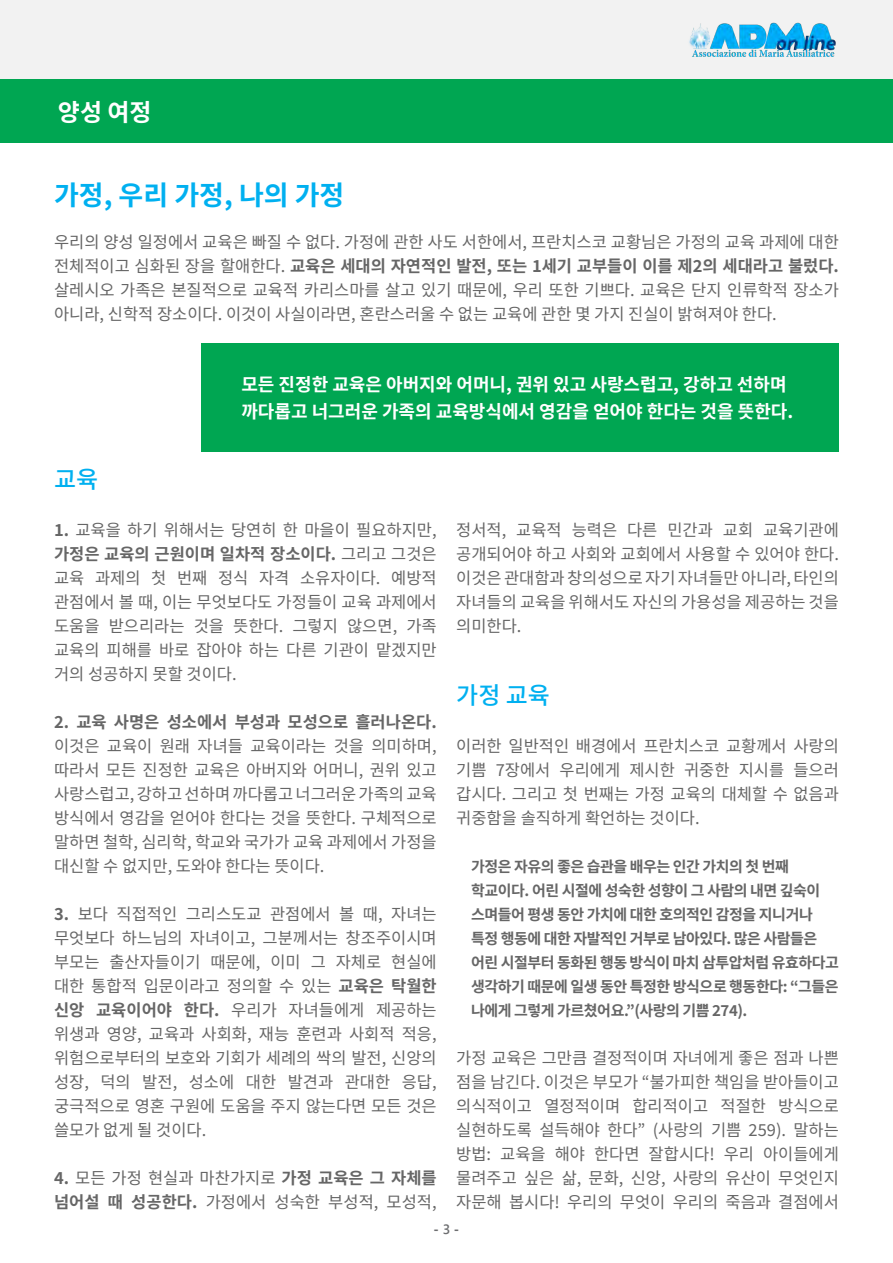
<style>
.page{position:relative;width:893px;height:1263px;background:#fff}
.page>*{position:absolute;margin:0;border:0;box-sizing:border-box;transform-origin:0 0}
.t1{font:700 27px "Noto Sans KR";color:#00b0f0}
.t2{font:500 24px "Noto Sans KR";color:#00b0f0}
.t3{font:700 24px "Noto Sans KR";color:#fff}
.t4{font:700 18px/27px "Noto Sans KR";color:#fff}
.t5{font:16.5px/24px "Noto Sans KR";color:#666;text-align:justify}
.t6{font:700 15px/24px "Noto Sans KR";letter-spacing:-.03em;color:#666}
.t7{font:700 13.5px "Segoe UI";color:#6d6e70}
.s1{font-weight:700}
.s2{font-weight:600}
</style>
<div class="page">
<div style="left:0;top:0;width:893px;height:80px;background:#f2f2f2"></div>
<img style="left:689px;top:22px;width:147px;height:35px">
<div style="left:0;top:80px;width:893px;height:62px;background:#00a652"></div>
<div style="left:202px;top:344px;width:637px;height:108px;background:#00a652"></div>
<p class="t3" style="left:58px;top:98px;width:95px">양성 여정</p>
<p class="t1" style="left:54px;top:180px;width:292px">가정, 우리 가정, 나의 가정</p>
<p class="t5" style="left:54px;top:230px;width:786px">우리의 양성 일정에서 교육은 빠질 수 없다. 가정에 관한 사도 서한에서, 프란치스코 교황님은 가정의 교육 과제에 대한 전체적이고 심화된 장을 할애한다. <span class="s1">교육은 세대의 자연적인 발전, 또는 1세기 교부들이 이를 제2의 세대라고 불렀다. </span>살레시오 가족은 본질적으로 교육적 카리스마를 살고 있기 때문에, 우리 또한 기쁘다. 교육은 단지 인류학적 장소가 아니라, 신학적 장소이다. 이것이 사실이라면, 혼란스러울 수 없는 교육에 관한 몇 가지 진실이 밝혀져야 한다.</p>
<p class="t2" style="left:54px;top:465px;width:46px">교육</p>
<p class="t4" style="left:241px;top:371px;width:553px">모든 진정한 교육은 아버지와 어머니, 권위 있고 사랑스럽고, 강하고 선하며 까다롭고 너그러운 가족의 교육방식에서 영감을 얻어야 한다는 것을 뜻한다.</p>
<p class="t5" style="left:54px;top:518px;width:384px"><span class="s1">1.</span> 교육을 하기 위해서는 당연히 한 마을이 필요하지만, <span class="s1">가정은 교육의 근원이며 일차적 장소이다.</span> 그리고 그것은 교육 과제의 첫 번째 정식 자격 소유자이다. 예방적 관점에서 볼 때, 이는 무엇보다도 가정들이 교육 과제에서 도움을 받으리라는 것을 뜻한다. 그렇지 않으면, 가족 교육의 피해를 바로 잡아야 하는 다른 기관이 맡겠지만 거의 성공하지 못할 것이다.</p>
<p class="t5" style="left:54px;top:710px;width:384px"><span class="s1">2. 교육 사명은 성소에서 부성과 모성으로 흘러나온다. </span>이것은 교육이 원래 자녀들 교육이라는 것을 의미하며, 따라서 모든 진정한 교육은 아버지와 어머니, 권위 있고 사랑스럽고, 강하고 선하며 까다롭고 너그러운 가족의 교육 방식에서 영감을 얻어야 한다는 것을 뜻한다. 구체적으로 말하면 철학, 심리학, 학교와 국가가 교육 과제에서 가정을 대신할 수 없지만, 도와야 한다는 뜻이다.</p>
<p class="t5" style="left:54px;top:902px;width:384px"><span class="s1">3.</span> 보다 직접적인 그리스도교 관점에서 볼 때, 자녀는 무엇보다 하느님의 자녀이고, 그분께서는 창조주이시며 부모는 출산자들이기 때문에, 이미 그 자체로 현실에 대한 통합적 입문이라고 정의할 수 있는 <span class="s1">교육은 탁월한 신앙 교육이어야 한다.</span> 우리가 자녀들에게 제공하는 위생과 영양, 교육과 사회화, 재능 훈련과 사회적 적응, 위험으로부터의 보호와 기회가 세례의 싹의 발전, 신앙의 성장, 덕의 발전, 성소에 대한 발견과 관대한 응답, 궁극적으로 영혼 구원에 도움을 주지 않는다면 모든 것은 쓸모가 없게 될 것이다.</p>
<p class="t5" style="left:54px;top:1166px;width:384px"><span class="s1">4.</span> 모든 가정 현실과 마찬가지로 <span class="s1">가정 교육은 그 자체를 넘어설 때 성공한다.</span> 가정에서 성숙한 부성적, 모성적,</p>
<p class="t5" style="left:456px;top:518px;width:384px">정서적, 교육적 능력은 다른 민간과 교회 교육기관에 공개되어야 하고 사회와 교회에서 사용할 수 있어야 한다. 이것은 관대함과 창의성으로 자기 자녀들만 아니라, 타인의 자녀들의 교육을 위해서도 자신의 가용성을 제공하는 것을 의미한다.</p>
<p class="t2" style="left:456px;top:681px;width:95px">가정 교육</p>
<p class="t5" style="left:456px;top:734px;width:384px">이러한 일반적인 배경에서 프란치스코 교황께서 사랑의 기쁨 7장에서 우리에게 제시한 귀중한 지시를 들으러 갑시다. 그리고 첫 번째는 가정 교육의 대체할 수 없음과 귀중함을 솔직하게 확언하는 것이다.</p>
<p class="t6" style="left:471px;top:854px;width:369px">가정은 자유의 좋은 습관을 배우는 인간 가치의 첫 번째 학교이다. 어린 시절에 성숙한 성향이 그 사람의 내면 깊숙이 스며들어 평생 동안 가치에 대한 호의적인 감정을 지니거나 특정 행동에 대한 자발적인 거부로 남아있다. 많은 사람들은 어린 시절부터 동화된 행동 방식이 마치 삼투압처럼 유효하다고 생각하기 때문에 일생 동안 특정한 방식으로 행동한다: “그들은 나에게 그렇게 가르쳤어요.”(사랑의 기쁨 274).</p>
<p class="t5" style="left:456px;top:1046px;width:384px">가정 교육은 그만큼 결정적이며 자녀에게 좋은 점과 나쁜 점을 남긴다. 이것은 부모가 “불가피한 책임을 받아들이고 의식적이고 열정적이며 합리적이고 적절한 방식으로 실현하도록 설득해야 한다” (사랑의 기쁨 259). 말하는 방법: 교육을 해야 한다면 잘합시다! 우리 아이들에게 물려주고 싶은 삶, 문화, 신앙, 사랑의 유산이 무엇인지 자문해 봅시다! 우리의 무엇이 우리의 죽음과 결점에서</p>
<p class="t7" style="left:434px;top:1217px;width:27px">- <span class="s2">3</span> -</p>
</div>
